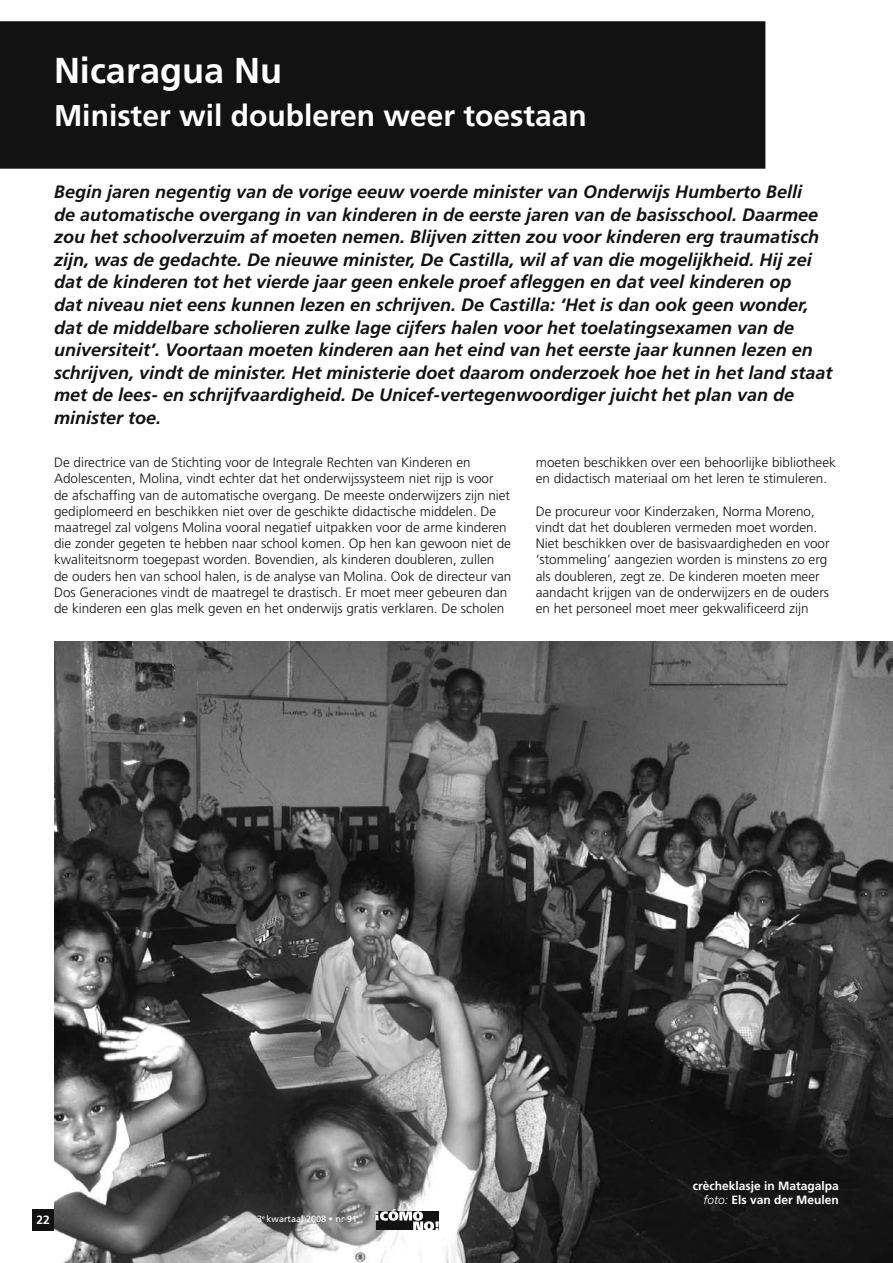
<style>
.page{position:relative;width:893px;height:1263px;background:#fff}
.page>*{position:absolute;margin:0;border:0;box-sizing:border-box;transform-origin:0 0}
.t1{font:700 36px "Frutiger";color:#fff}
.t2{font:700 30px "Frutiger";color:#fff}
.t3{font:italic 700 18px/22.5px "Frutiger";color:#121212}
.t4{font:300 13.5px/16.2px "Frutiger";color:#121212}
.t5{font:700 12px/14.4px "Frutiger";color:#fff;text-align:right}
.t6{font:9px "Frutiger";color:#fff}
.s1{font-weight:300;font-style:italic}
</style>
<div class="page">
<img style="left:54px;top:641px;width:839px;height:622px">
<div style="left:32px;top:1209px;width:22px;height:21px;background:#121212"></div>
<svg style="left:375px;top:1209px;width:64px;height:22px"></svg>
<div style="left:0;top:21px;width:765px;height:148px;background:#121212"></div>
<h1 class="t1" style="left:54px;top:49px;width:230px">Nicaragua Nu</h1>
<h2 class="t2" style="left:54px;top:98px;width:534px">Minister wil doubleren weer toestaan</h2>
<p class="t3" style="left:54px;top:181px;width:780px">Begin jaren negentig van de vorige eeuw voerde minister van Onderwijs Humberto Belli<br>de automatische overgang in van kinderen in de eerste jaren van de basisschool. Daarmee zou het schoolverzuim af moeten nemen. Blijven zitten zou voor kinderen erg traumatisch zijn, was de gedachte. De nieuwe minister, De Castilla, wil af van die mogelijkheid. Hij zei dat de kinderen tot het vierde jaar geen enkele proef afleggen en dat veel kinderen op<br>dat niveau niet eens kunnen lezen en schrijven. De Castilla: ‘Het is dan ook geen wonder, dat de middelbare scholieren zulke lage cijfers halen voor het toelatingsexamen van de universiteit’. Voortaan moeten kinderen aan het eind van het eerste jaar kunnen lezen en schrijven, vindt de minister. Het ministerie doet daarom onderzoek hoe het in het land staat met de lees- en schrijfvaardigheid. De Unicef-vertegenwoordiger juicht het plan van de minister toe.</p>
<p class="t4" style="left:54px;top:455px;width:459px">De directrice van de Stichting voor de Integrale Rechten van Kinderen en Adolescenten, Molina, vindt echter dat het onderwijssysteem niet rijp is voor<br>de afschaffing van de automatische overgang. De meeste onderwijzers zijn niet gediplomeerd en beschikken niet over de geschikte didactische middelen. De maatregel zal volgens Molina vooral negatief uitpakken voor de arme kinderen die zonder gegeten te hebben naar school komen. Op hen kan gewoon niet de kwaliteitsnorm toegepast worden. Bovendien, als kinderen doubleren, zullen de ouders hen van school halen, is de analyse van Molina. Ook de directeur van Dos Generaciones vindt de maatregel te drastisch. Er moet meer gebeuren dan de kinderen een glas melk geven en het onderwijs gratis verklaren. De scholen</p>
<p class="t4" style="left:536px;top:455px;width:302px">moeten beschikken over een behoorlijke bibliotheek en didactisch materiaal om het leren te stimuleren.</p>
<p class="t4" style="left:536px;top:503px;width:295px">De procureur voor Kinderzaken, Norma Moreno, vindt dat het doubleren vermeden moet worden.<br>Niet beschikken over de basisvaardigheden en voor ‘stommeling’ aangezien worden is minstens zo erg als doubleren, zegt ze. De kinderen moeten meer aandacht krijgen van de onderwijzers en de ouders en het personeel moet meer gekwalificeerd zijn</p>
<p class="t5" style="left:37px;top:1213px;width:15px">22</p>
<p class="t6" style="left:257px;top:1214px;width:101px">3<sup>e</sup> kwartaal 2008 • nr 91</p>
<p class="t5" style="left:693px;top:1178px;width:148px">crècheklasje in Matagalpa <span class="s1">foto:</span> Els van der Meulen</p>
</div>
